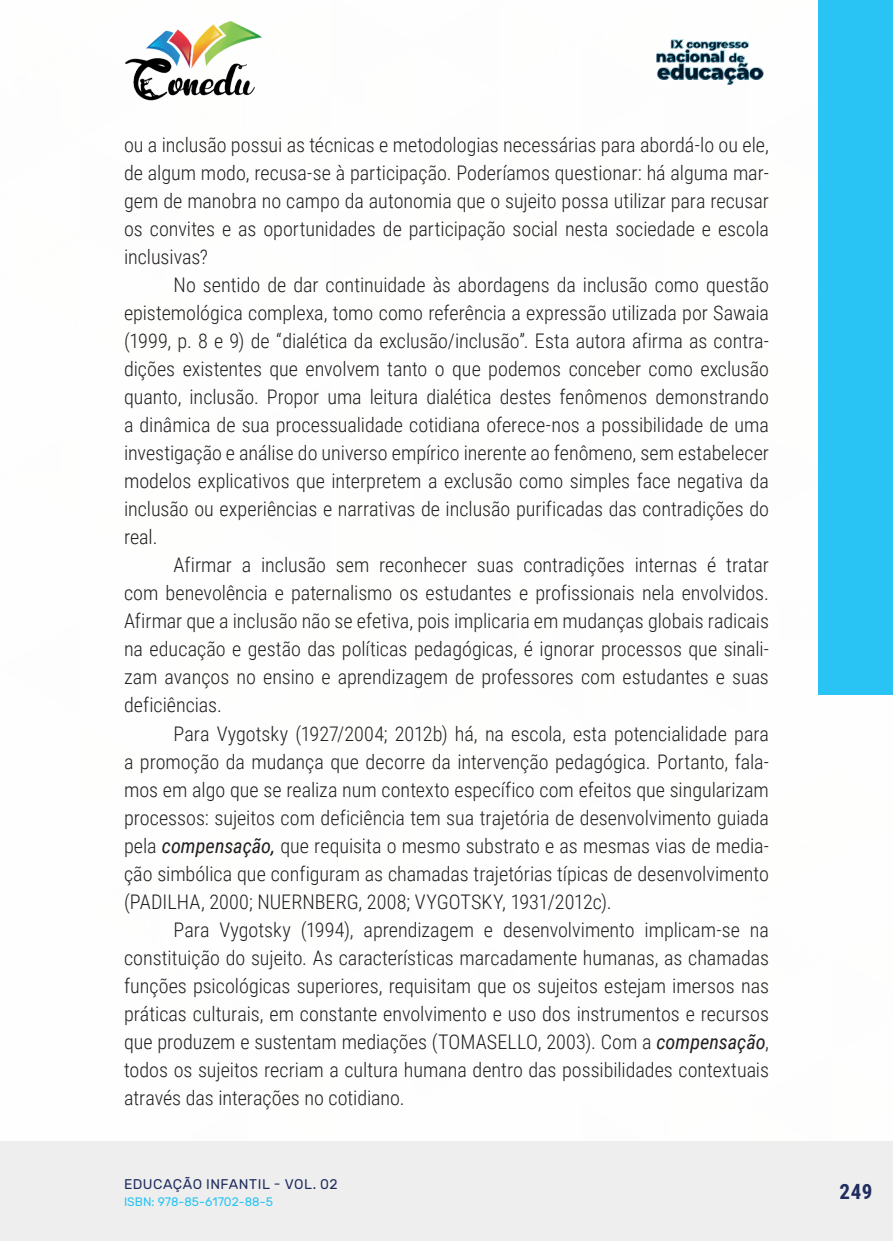
<style>
.page{position:relative;width:893px;height:1241px;background:#fff}
.page>*{position:absolute;margin:0;border:0;box-sizing:border-box;transform-origin:0 0}
.t1{font:700 21px "Roboto Condensed";color:#202d5e}
._9_CORPO{font:300 20.12px/28px "Roboto Condensed";color:#231f20;text-align:justify}
.t2{font:14px "Rubik";letter-spacing:.035em;color:#202d5e}
.t3{font:12.25px "Rubik";color:#29c4f3}
.s1{font-weight:400;font-style:italic}
</style>
<div class="page">
<div style="left:0;top:1141px;width:893px;height:99px;background:#eeeeef"></div>
<div style="left:819px;top:0;width:74px;height:694px;background:#29c4f3"></div>
<img style="left:125px;top:20px;width:137px;height:81px">
<img style="left:656px;top:39px;width:108px;height:46px">
<p class="_9_CORPO" style="left:124px;top:130px;width:646px">ou a inclusão possui as técnicas e metodologias necessárias para abordá-lo ou ele, de algum modo, recusa-se à participação. Poderíamos questionar: há alguma mar&shy;gem de manobra no campo da autonomia que o sujeito possa utilizar para recusar os convites e as oportunidades de participação social nesta sociedade e escola inclusivas?</p>
<p class="_9_CORPO" style="left:124px;top:270px;width:646px;text-indent:50px">No sentido de dar continuidade às abordagens da inclusão como questão epistemológica complexa, tomo como referência a expressão utilizada por Sawaia (1999, p. 8 e 9) de “dialética da exclusão/inclusão”. Esta autora afirma as contra&shy;dições existentes que envolvem tanto o que podemos conceber como exclusão quanto, inclusão. Propor uma leitura dialética destes fenômenos demonstrando a dinâmica de sua processualidade cotidiana oferece-nos a possibilidade de uma investigação e análise do universo empírico inerente ao fenômeno, sem estabelecer modelos explicativos que interpretem a exclusão como simples face negativa da inclusão ou experiências e narrativas de inclusão purificadas das contradições do real.</p>
<p class="_9_CORPO" style="left:124px;top:550px;width:646px;text-indent:50px">Afirmar a inclusão sem reconhecer suas contradições internas é tratar com benevolência e paternalismo os estudantes e profissionais nela envolvidos.<br>Afirmar que a inclusão não se efetiva, pois implicaria em mudanças globais radicais na educação e gestão das políticas pedagógicas, é ignorar processos que sinali&shy;zam avanços no ensino e aprendizagem de professores com estudantes e suas deficiências.</p>
<p class="_9_CORPO" style="left:124px;top:718px;width:646px;text-indent:50px">Para Vygotsky (1927/2004; 2012b) há, na escola, esta potencialidade para a promoção da mudança que decorre da intervenção pedagógica. Portanto, fala&shy;mos em algo que se realiza num contexto específico com efeitos que singularizam processos: sujeitos com deficiência tem sua trajetória de desenvolvimento guiada pela <span class="s1">compensação,</span> que requisita o mesmo substrato e as mesmas vias de media&shy;ção simbólica que configuram as chamadas trajetórias típicas de desenvolvimento (PADILHA, 2000; NUERNBERG, 2008; VYGOTSKY, 1931/2012c).</p>
<p class="_9_CORPO" style="left:124px;top:914px;width:646px;text-indent:50px">Para Vygotsky (1994), aprendizagem e desenvolvimento implicam-se na constituição do sujeito. As características marcadamente humanas, as chamadas funções psicológicas superiores, requisitam que os sujeitos estejam imersos nas práticas culturais, em constante envolvimento e uso dos instrumentos e recursos que produzem e sustentam mediações (TOMASELLO, 2003). Com a <span class="s1">compensação</span>, todos os sujeitos recriam a cultura humana dentro das possibilidades contextuais através das interações no cotidiano.</p>
<p class="t2" style="left:124px;top:1175px;width:215px">EDUCAÇÃO INFANTIL - VOL. 02</p>
<p class="t3" style="left:124px;top:1194px;width:150px">ISBN: 978-85-61702-88-5</p>
<p class="t1" style="left:839px;top:1176px;width:34px">249</p>
</div>
